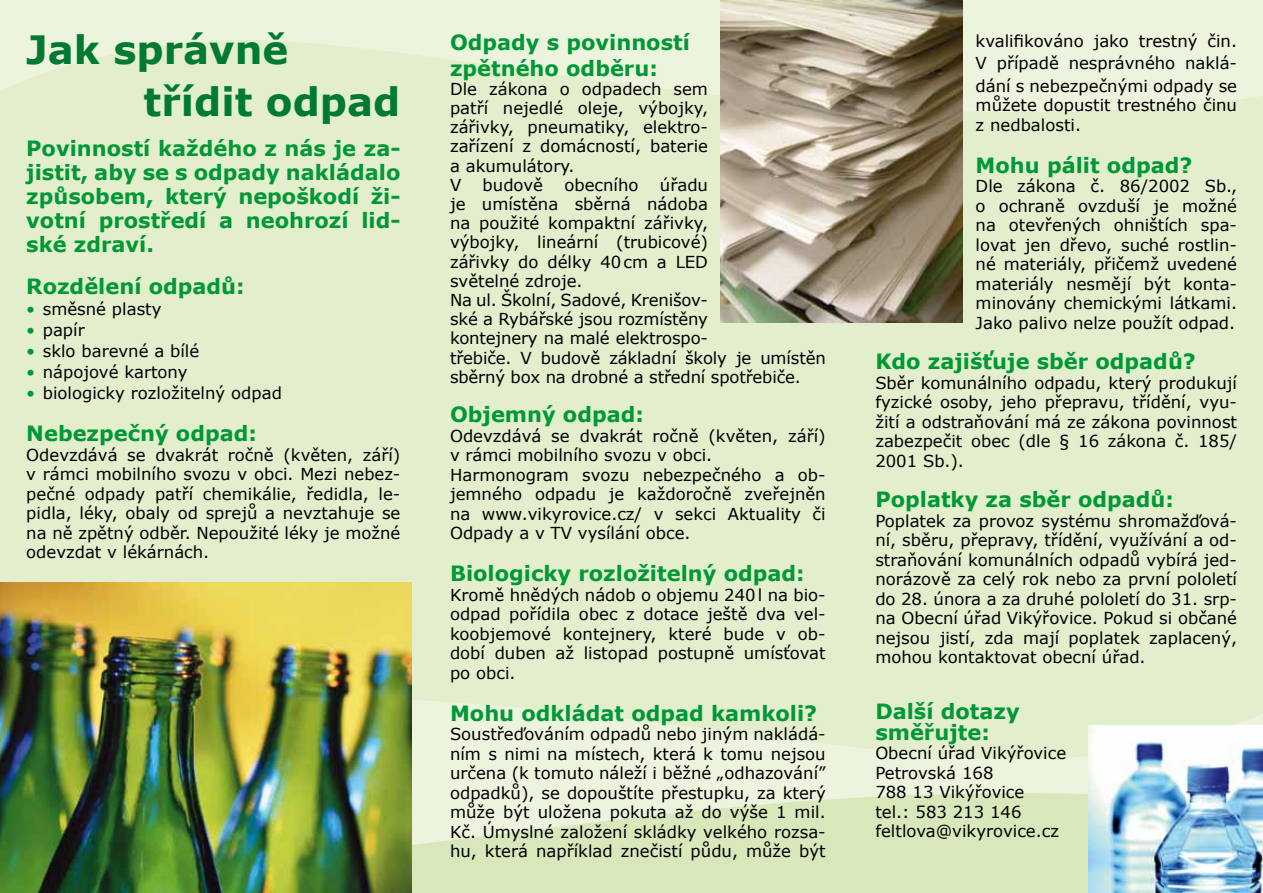
<style>
.page{position:relative;width:1263px;height:893px;background:#fff}
.page>*{position:absolute;margin:0;border:0;box-sizing:border-box;transform-origin:0 0}
.t1{font:700 39px/52.5px "Verdana";color:#007a33}
.t2{font:700 21px/24px "Verdana";color:#009836}
.t3{font:16.5px/19.5px "Verdana";color:#000;text-align:justify}
.s1{color:#009836}
</style>
<div class="page">
<div style="left:0;top:0;width:1263px;height:892px;background:#e3eecd"></div>
<svg style="left:412px;top:700px;width:851px;height:92px;fill:#ecf4de"></svg>
<svg style="left:412px;top:792px;width:677px;height:101px;background:#dbeac0"></svg>
<svg style="left:0;top:0;width:1263px;height:122px;fill:#ecf4de"></svg>
<img style="left:0;top:583px;width:412px;height:310px">
<img style="left:721px;top:0;width:242px;height:323px">
<img style="left:1089px;top:725px;width:174px;height:168px">
<h1 class="t1" style="left:144px;top:22px;width:258px;text-indent:-117px">Jak správně třídit odpad</h1>
<p class="t2" style="left:26px;top:136px;width:376px;text-align:justify">Povinností každého z nás je za&shy;jistit, aby se s odpady nakládalo způsobem, který nepoškodí ži&shy;votní prostředí a neohrozí lid&shy;ské zdraví.</p>
<p class="t2" style="left:26px;top:274px;width:220px">Rozdělení odpadů:</p>
<p class="t3" style="left:26px;top:299px;width:137px"><span class="s1">•</span> směsné plasty</p>
<p class="t3" style="left:26px;top:320px;width:60px"><span class="s1">•</span> papír</p>
<p class="t3" style="left:26px;top:341px;width:175px"><span class="s1">•</span> sklo barevné a bílé</p>
<p class="t3" style="left:26px;top:362px;width:163px"><span class="s1">•</span> nápojové kartony</p>
<p class="t3" style="left:26px;top:383px;width:257px"><span class="s1">•</span> biologicky rozložitelný odpad</p>
<p class="t2" style="left:26px;top:421px;width:232px">Nebezpečný odpad:</p>
<p class="t3" style="left:26px;top:445px;width:376px">Odevzdává se dvakrát ročně (květen, září) v rámci mobilního svozu v obci. Mezi nebez&shy;pečné odpady patří chemikálie, ředidla, le&shy;pidla, léky, obaly od sprejů a nevztahuje se na ně zpětný odběr. Nepoužité léky je možné odevzdat v lékárnách.</p>
<p class="t2" style="left:450px;top:29px;width:241px;line-height:25.5px">Odpady s povinností zpětného odběru:</p>
<p class="t3" style="left:450px;top:79px;width:260px;text-align:left">Dle zákona o odpadech sem patří nejedlé oleje, výbojky, zářivky, pneumatiky, elektro&shy;zařízení z domácností, baterie a akumulátory.<br>V</p>
<p class="t3" style="left:450px;top:175px;width:377px;text-align:left;text-indent:210px">úřadu<br>je umístěna sběrná nádoba<br>na použité kompaktní zářivky,<br>výbojky, lineární (trubicové)<br>zářivky do délky 40cm a LED<br>světelné zdroje.<br>Na ul. Školní, Sadové, Krenišov-<br>ské a Rybářské jsou rozmístěny<br>kontejnery na malé elektrospo-<br>třebiče. V budově základní školy je umístěn sběrný box na drobné a střední spotřebiče.</p>
<p class="t2" style="left:450px;top:402px;width:195px">Objemný odpad:</p>
<p class="t3" style="left:450px;top:425px;width:377px;text-align:left">Odevzdává se dvakrát ročně (květen, září) v rámci mobilního svozu v obci.<br>Harmonogram svozu nebezpečného a ob&shy;jemného odpadu je každoročně zveřejněn na www.vikyrovice.cz/ v sekci Aktuality či Odpady a v TV vysílání obce.</p>
<p class="t2" style="left:450px;top:561px;width:356px">Biologicky rozložitelný odpad:</p>
<p class="t3" style="left:450px;top:584px;width:377px">Kromě hnědých nádob o objemu 240l na bio&shy;odpad pořídila obec z dotace ještě dva vel&shy;koobjemové kontejnery, které bude v ob&shy;dobí duben až listopad postupně umísťovat po obci.</p>
<p class="t2" style="left:450px;top:700px;width:369px">Mohu odkládat odpad kamkoli?</p>
<p class="t3" style="left:450px;top:724px;width:377px">Soustřeďováním odpadů nebo jiným nakládá&shy;ním s nimi na místech, která k tomu nejsou určena (k tomuto náleží i běžné „odhazování” odpadků), se dopouštíte přestupku, za který může být uložena pokuta až do výše 1 mil.<br>Kč. Úmyslné založení skládky velkého rozsa&shy;hu, která například znečistí půdu, může být</p>
<p class="t3" style="left:483px;top:175px;width:62px">budově</p>
<p class="t3" style="left:564px;top:175px;width:76px">obecního</p>
<p class="t3" style="left:976px;top:29px;width:263px;line-height:22.5px">kvalifikováno jako trestný čin.<br>V případě nesprávného naklá&shy;dání s nebezpečnými odpady se</p>
<p class="t3" style="left:976px;top:95px;width:263px">můžete dopustit trestného činu z nedbalosti.</p>
<p class="t2" style="left:976px;top:152px;width:218px">Mohu pálit odpad?</p>
<p class="t3" style="left:976px;top:176px;width:263px">Dle zákona č. 86/2002 Sb., o ochraně ovzduší je možné na otevřených ohništích spa&shy;lovat jen dřevo, suché rostlin&shy;né materiály, přičemž uvedené materiály nesmějí být konta&shy;minovány chemickými látkami.<br>Jako palivo nelze použít odpad.</p>
<p class="t2" style="left:875px;top:349px;width:322px">Kdo zajišťuje sběr odpadů?</p>
<p class="t3" style="left:875px;top:372px;width:363px">Sběr komunálního odpadu, který produkují fyzické osoby, jeho přepravu, třídění, vyu&shy;žití a odstraňování má ze zákona povinnost zabezpečit obec (dle § 16 zákona č. 185/ 2001 Sb.).</p>
<p class="t2" style="left:875px;top:487px;width:300px">Poplatky za sběr odpadů:</p>
<p class="t3" style="left:875px;top:510px;width:363px">Poplatek za provoz systému shromažďová&shy;ní, sběru, přepravy, třídění, využívání a od&shy;straňování komunálních odpadů vybírá jed&shy;norázově za celý rok nebo za první pololetí do 28. února a za druhé pololetí do 31. srp&shy;na Obecní úřad Vikýřovice. Pokud si občané nejsou jistí, zda mají poplatek zaplacený, mohou kontaktovat obecní úřad.</p>
<p class="t2" style="left:875px;top:700px;width:146px;line-height:21px">Další dotazy směřujte:</p>
<p class="t3" style="left:875px;top:743px;width:192px;text-align:left">Obecní úřad Vikýřovice<br>Petrovská 168<br>788 13 Vikýřovice<br>tel.: 583 213 146 feltlova@vikyrovice.cz</p>
</div>
